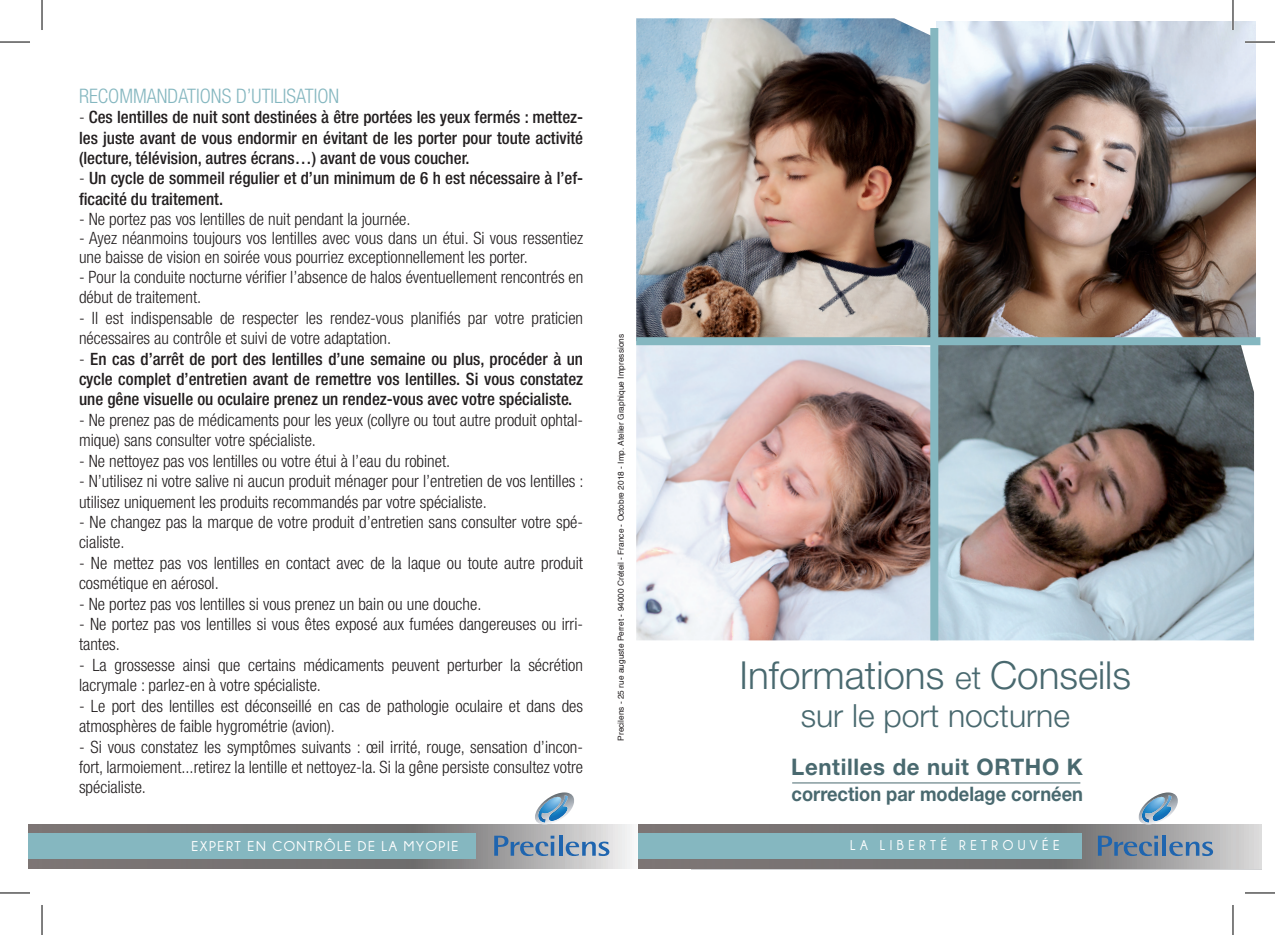
<style>
.page{position:relative;width:1275px;height:935px;background:#fff}
.page>*{position:absolute;margin:0;border:0;box-sizing:border-box;transform-origin:0 0}
.t1{font:300 38.6px "Helvetica Neue";color:#49696f}
.t2{font:300 32px "Helvetica Neue";color:#49696f}
.t3{font:700 22.8px "Helvetica Neue";letter-spacing:.03em;color:#49696f}
.t4{font:700 20px "Helvetica Neue";color:#49696f;scale:.91 1}
.t5{font:300 condensed 20px "Helvetica Neue LT Std";color:#85b7c0}
.t6{font:300 condensed 17px/20.4px "Helvetica Neue LT Std";color:#231f20}
.t7{font:500 condensed 17px/20.4px "Helvetica Neue LT Std";color:#231f20;text-align:justify}
.t8{font:700 14.2px "Champagne&Limousines";letter-spacing:.1em;color:#fff}
.t9{font:700 14.2px "Champagne&Limousines";letter-spacing:.32em;color:#fff;scale:.96 1}
.t10{font:8.4px "Helvetica";color:#231f20}
.s1{font-weight:300}
.s2{font-size:32px}
</style>
<div class="page">
<svg style="left:691px;top:868px;width:570px;height:1px"></svg>
<hr style="left:792px;top:782px;width:288px;height:1px;background:#49696f">
<svg style="left:638px;top:824px;width:623px;height:44px;background:#8d8a8a"></svg>
<div style="left:638px;top:833px;width:443px;height:26px;background:#85b7c0"></div>
<img style="left:1138px;top:792px;width:39px;height:32px">
<svg style="left:1098px;top:835px;width:60px;height:21px"></svg>
<hr style="left:1162px;top:835px;width:4px;height:20px;background:#1f65af">
<svg style="left:1169px;top:841px;width:44px;height:15px"></svg>
<svg style="left:29px;top:824px;width:603px;height:44px;background:#919191"></svg>
<div style="left:29px;top:833px;width:447px;height:25px;background:#85b7c0"></div>
<img style="left:535px;top:805px;width:39px;height:19px">
<svg style="left:494px;top:835px;width:60px;height:20px"></svg>
<hr style="left:559px;top:835px;width:3px;height:20px;background:#1f65af">
<svg style="left:566px;top:841px;width:43px;height:14px"></svg>
<img style="left:636px;top:18px;width:294px;height:622px">
<img style="left:936px;top:22px;width:319px;height:618px">
<div style="left:636px;top:337px;width:624px;height:8px;background:#85b7c0"></div>
<div style="left:930px;top:28px;width:8px;height:612px;background:#85b7c0"></div>
<hr style="left:1245px;top:41px;width:30px;height:2px;background:#fff">
<hr style="left:1231px;top:0;width:3px;height:30px;background:#fff">
<hr style="left:0;top:42px;width:30px;height:1px;background:#000">
<hr style="left:1245px;top:42px;width:30px;height:1px;background:#000">
<hr style="left:0;top:892px;width:30px;height:1px;background:#000">
<hr style="left:1245px;top:892px;width:30px;height:1px;background:#000">
<hr style="left:42px;top:0;width:1px;height:30px;background:#000">
<hr style="left:42px;top:904px;width:1px;height:30px;background:#000">
<hr style="left:1232px;top:0;width:1px;height:30px;background:#000">
<hr style="left:1232px;top:904px;width:1px;height:30px;background:#000">
<p class="t5" style="left:79px;top:84px;width:262px">RECOMMANDATIONS D’UTILISATION</p>
<p class="t7" style="left:79px;top:107px;width:505px"><span class="s1">-</span> Ces lentilles de nuit sont destinées à être portées les yeux fermés : mettez&shy;les juste avant de vous endormir en évitant de les porter pour toute activité (lecture, télévision, autres écrans…) avant de vous coucher.</p>
<p class="t7" style="left:79px;top:168px;width:506px"><span class="s1">-</span> Un cycle de sommeil régulier et d’un minimum de 6 h est nécessaire à l’ef&shy;ficacité du traitement.</p>
<p class="t6" style="left:79px;top:209px;width:333px">- Ne portez pas vos lentilles de nuit pendant la journée.</p>
<p class="t6" style="left:79px;top:228px;width:505px;line-height:18.8px">- Ayez néanmoins toujours vos lentilles avec vous dans un étui. Si vous ressentiez une baisse de vision en soirée vous pourriez exceptionnellement les porter.</p>
<p class="t6" style="left:79px;top:266px;width:506px">- Pour la conduite nocturne vérifier l’absence de halos éventuellement rencontrés en début de traitement.</p>
<p class="t6" style="left:79px;top:307px;width:505px">- Il est indispensable de respecter les rendez-vous planifiés par votre praticien nécessaires au contrôle et suivi de votre adaptation.</p>
<p class="t7" style="left:79px;top:348px;width:505px"><span class="s1">-</span> En cas d’arrêt de port des lentilles d’une semaine ou plus, procéder à un cycle complet d’entretien avant de remettre vos lentilles. Si vous constatez une gêne visuelle ou oculaire prenez un rendez-vous avec votre spécialiste.</p>
<p class="t6" style="left:79px;top:409px;width:506px">- Ne prenez pas de médicaments pour les yeux (collyre ou tout autre produit ophtal&shy;mique) sans consulter votre spécialiste.</p>
<p class="t6" style="left:79px;top:450px;width:373px">- Ne nettoyez pas vos lentilles ou votre étui à l’eau du robinet.</p>
<p class="t6" style="left:79px;top:470px;width:506px">- N’utilisez ni votre salive ni aucun produit ménager pour l’entretien de vos lentilles : utilisez uniquement les produits recommandés par votre spécialiste.</p>
<p class="t6" style="left:79px;top:511px;width:505px">- Ne changez pas la marque de votre produit d’entretien sans consulter votre spé&shy;cialiste.</p>
<p class="t6" style="left:79px;top:552px;width:505px">- Ne mettez pas vos lentilles en contact avec de la laque ou toute autre produit cosmétique en aérosol.</p>
<p class="t6" style="left:79px;top:593px;width:404px">- Ne portez pas vos lentilles si vous prenez un bain ou une douche.</p>
<p class="t6" style="left:79px;top:613px;width:505px">- Ne portez pas vos lentilles si vous êtes exposé aux fumées dangereuses ou irri&shy;tantes.</p>
<p class="t6" style="left:79px;top:654px;width:505px">- La grossesse ainsi que certains médicaments peuvent perturber la sécrétion lacrymale : parlez-en à votre spécialiste.</p>
<p class="t6" style="left:79px;top:695px;width:505px">- Le port des lentilles est déconseillé en cas de pathologie oculaire et dans des atmosphères de faible hygrométrie (avion).</p>
<p class="t6" style="left:79px;top:736px;width:505px;text-align:justify">- Si vous constatez les symptômes suivants : œil irrité, rouge, sensation d’incon&shy;fort, larmoiement...retirez la lentille et nettoyez-la. Si la gêne persiste consultez votre spécialiste.</p>
<p class="t8" style="left:191px;top:837px;width:268px">EXPERT EN CONTRÔLE DE LA MYOPIE</p>
<p class="t10" style="left:614px;top:740px;width:408px;rotate:-90deg">Precilens - 25 rue auguste Perret - 94000 Créteil - France - Octobre 2018 - Imp. Atelier Graphique Impressions</p>
<h1 class="t1" style="left:739px;top:651px;width:393px">Informations <span class="s2">et</span> Conseils</h1>
<h2 class="t2" style="left:800px;top:696px;width:271px">sur le port nocturne</h2>
<h3 class="t3" style="left:791px;top:753px;width:293px">Lentilles de nuit ORTHO K</h3>
<p class="t4" style="left:791px;top:781px;width:322px">correction par modelage cornéen</p>
<p class="t9" style="left:850px;top:837px;width:220px">LA LIBERTÉ RETROUVÉE</p>
</div>
